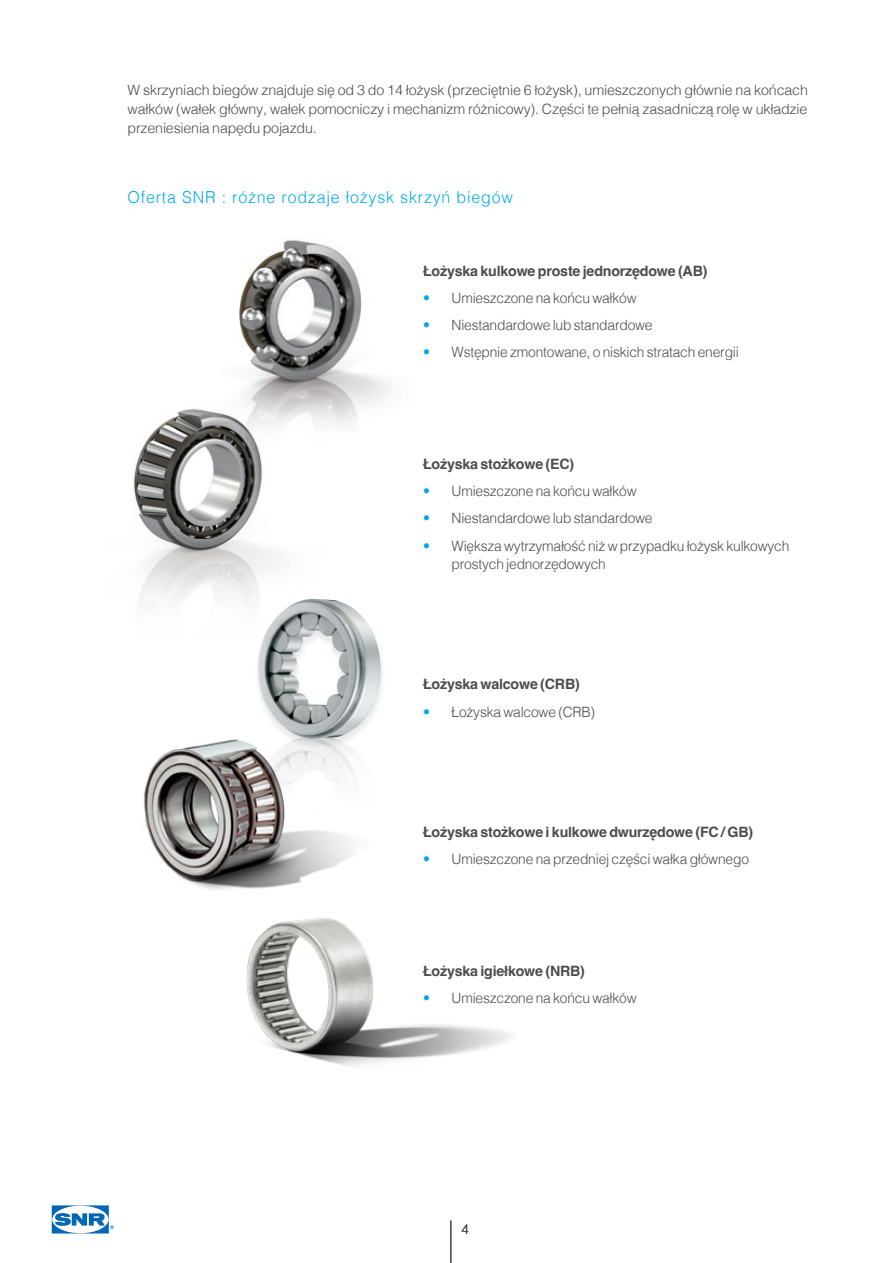
<style>
.page{position:relative;width:893px;height:1263px;background:#fff}
.page>*{position:absolute;margin:0;border:0;box-sizing:border-box;transform-origin:0 0}
.titre_paragraphe_blu{font:300 16.5px "Helvetica";letter-spacing:.05em;color:#00aceb}
.courant_noir{font:300 14.25px/18.8px "Helvetica";letter-spacing:-.015em;color:#4b4c4d;text-align:justify}
.courant_noir-2{font:700 14.25px "Helvetica";letter-spacing:-.015em;color:#4b4c4d}
.t1{font:300 13.5px "Helvetica";color:#231f20}
.s1{color:#00a7e9}
</style>
<div class="page">
<img style="left:143px;top:739px;width:160px;height:151px">
<img style="left:246px;top:918px;width:266px;height:149px">
<img style="left:239px;top:240px;width:152px;height:186px">
<img style="left:254px;top:240px;width:38px;height:32px">
<img style="left:133px;top:404px;width:191px;height:198px">
<img style="left:151px;top:409px;width:43px;height:27px">
<img style="left:246px;top:739px;width:111px;height:138px">
<div style="left:253px;top:599px;width:133px;height:150px;background:#231f20;opacity:.1"></div>
<img style="left:249px;top:599px;width:132px;height:140px">
<hr style="left:450px;top:1220px;width:1px;height:43px;background:#4b4c4d">
<svg style="left:52px;top:1205px;width:62px;height:28px"></svg>
<p class="courant_noir" style="left:128px;top:80px;width:682px">W skrzyniach biegów znajduje się od 3 do 14 łożysk (przeciętnie 6 łożysk), umieszczonych głównie na końcach wałków (wałek główny, wałek pomocniczy i mechanizm różnicowy). Części te pełnią zasadniczą rolę w układzie przeniesienia napędu pojazdu.</p>
<p class="titre_paragraphe_blu" style="left:128px;top:183px;width:387px">Oferta SNR : różne rodzaje łożysk skrzyń biegów</p>
<p class="courant_noir-2" style="left:423px;top:262px;width:286px">Łożyska kulkowe proste jednorzędowe (AB)</p>
<p class="courant_noir" style="left:423px;top:287px;width:215px"><span class="s1">•</span> Umieszczone na końcu wałków</p>
<p class="courant_noir" style="left:423px;top:315px;width:231px"><span class="s1">•</span> Niestandardowe lub standardowe</p>
<p class="courant_noir" style="left:423px;top:342px;width:317px"><span class="s1">•</span> Wstępnie zmontowane, o niskich stratach energii</p>
<p class="courant_noir-2" style="left:423px;top:455px;width:153px">Łożyska stożkowe (EC)</p>
<p class="courant_noir" style="left:423px;top:481px;width:215px"><span class="s1">•</span> Umieszczone na końcu wałków</p>
<p class="courant_noir" style="left:423px;top:508px;width:231px"><span class="s1">•</span> Niestandardowe lub standardowe</p>
<p class="courant_noir" style="left:452px;top:535px;width:339px;text-indent:-28px"><span class="s1">•</span> Większa wytrzymałość niż w przypadku łożysk kulkowych prostych jednorzędowych</p>
<p class="courant_noir-2" style="left:423px;top:676px;width:158px">Łożyska walcowe (CRB)</p>
<p class="courant_noir" style="left:423px;top:701px;width:174px"><span class="s1">•</span> Łożyska walcowe (CRB)</p>
<p class="courant_noir-2" style="left:423px;top:823px;width:332px">Łożyska stożkowe i kulkowe dwurzędowe (FC / GB)</p>
<p class="courant_noir" style="left:423px;top:848px;width:327px"><span class="s1">•</span> Umieszczone na przedniej części wałka głównego</p>
<p class="courant_noir-2" style="left:423px;top:962px;width:163px">Łożyska igiełkowe (NRB)</p>
<p class="courant_noir" style="left:423px;top:987px;width:215px"><span class="s1">•</span> Umieszczone na końcu wałków</p>
<p class="t1" style="left:461px;top:1218px;width:9px">4</p>
</div>
